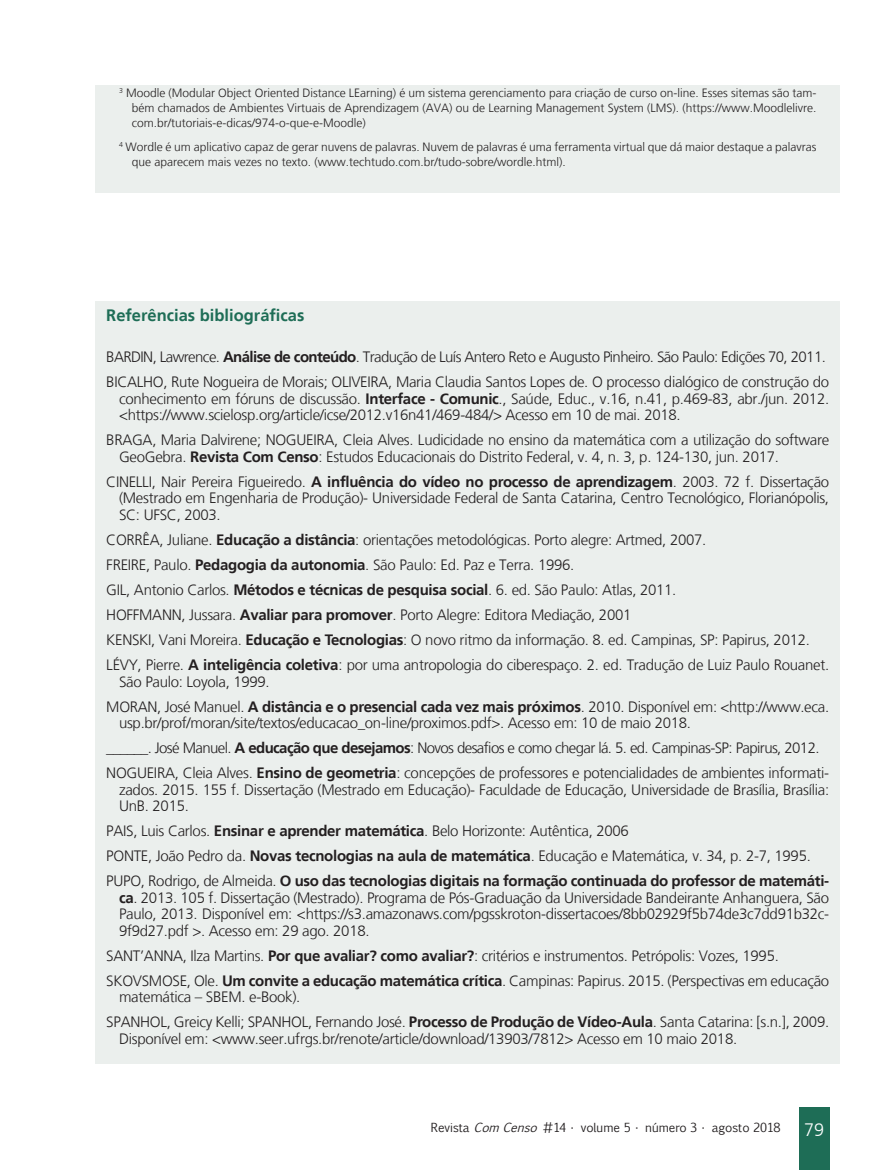
<style>
.page{position:relative;width:893px;height:1170px;background:#fff}
.page>*{position:absolute;margin:0;border:0;box-sizing:border-box;transform-origin:0 0}
.t1{font:300 18px "Frutiger LT";color:#fff}
.Subtítulo_VERDE_ARTI{font:700 16.5px "Frutiger LT";color:#1e6d56}
.Referências__10{font:300 15px/16.5px "Frutiger LT";letter-spacing:-.02em;color:#231f20}
.Referências__10-2{font:300 15px "Frutiger LT";letter-spacing:-.04em;color:#231f20}
.Notas{font:300 12px/15px "Frutiger LT";color:#231f20;text-align:justify}
.t2{font:12px "Euphemia CAS";color:#231f20}
.s1{font-weight:700}
.s2{font-style:italic}
</style>
<div class="page">
<div style="left:799px;top:1107px;width:30px;height:62px;background:#1e6d56"></div>
<div style="left:96px;top:85px;width:744px;height:108px;background:#ebefed"></div>
<div style="left:96px;top:301px;width:744px;height:762px;background:#ebefed"></div>
<p class="Notas" style="left:132px;top:86px;width:686px;text-indent:-13px"><sup>3</sup> Moodle (Modular Object Oriented Distance LEarning) é um sistema gerenciamento para criação de curso on-line. Esses sitemas são tam&shy;bém chamados de Ambientes Virtuais de Aprendizagem (AVA) ou de Learning Management System (LMS). (https://www.Moodlelivre. com.br/tutoriais-e-dicas/974-o-que-e-Moodle)</p>
<p class="Notas" style="left:132px;top:139px;width:686px;text-indent:-13px"><sup>4</sup> Wordle é um aplicativo capaz de gerar nuvens de palavras. Nuvem de palavras é uma ferramenta virtual que dá maior destaque a palavras que aparecem mais vezes no texto. (www.techtudo.com.br/tudo-sobre/wordle.html).</p>
<p class="Subtítulo_VERDE_ARTI" style="left:106px;top:305px;width:200px">Referências bibliográficas</p>
<p class="Referências__10-2" style="left:106px;top:348px;width:721px">BARDIN, Lawrence. <span class="s1">Análise de conteúdo</span>. Tradução de Luís Antero Reto e Augusto Pinheiro. São Paulo: Edições 70, 2011.</p>
<p class="Referências__10" style="left:119px;top:374px;width:712px;text-align:justify;text-indent:-13px">BICALHO, Rute Nogueira de Morais; OLIVEIRA, Maria Claudia Santos Lopes de. O processo dialógico de construção do conhecimento em fóruns de discussão. <span class="s1">Interface - Comunic</span>., Saúde, Educ., v.16, n.41, p.469-83, abr./jun. 2012. &lt;https://www.scielosp.org/article/icse/2012.v16n41/469-484/&gt; Acesso em 10 de mai. 2018.</p>
<p class="Referências__10" style="left:119px;top:432px;width:712px;text-indent:-13px">BRAGA, Maria Dalvirene; NOGUEIRA, Cleia Alves. Ludicidade no ensino da matemática com a utilização do software<br>GeoGebra. <span class="s1">Revista Com Censo</span>: Estudos Educacionais do Distrito Federal, v. 4, n. 3, p. 124-130, jun. 2017.</p>
<p class="Referências__10" style="left:119px;top:473px;width:712px;text-align:justify;text-indent:-13px">CINELLI, Nair Pereira Figueiredo. <span class="s1">A influência do vídeo no processo de aprendizagem</span>. 2003. 72 f. Dissertação (Mestrado em Engenharia de Produção)- Universidade Federal de Santa Catarina, Centro Tecnológico, Florianópolis, SC: UFSC, 2003.</p>
<p class="Referências__10" style="left:106px;top:531px;width:602px">CORRÊA, Juliane. <span class="s1">Educação a distância</span>: orientações metodológicas. Porto alegre: Artmed, 2007.</p>
<p class="Referências__10" style="left:106px;top:556px;width:470px">FREIRE, Paulo. <span class="s1">Pedagogia da autonomia</span>. São Paulo: Ed. Paz e Terra. 1996.</p>
<p class="Referências__10" style="left:106px;top:581px;width:572px">GIL, Antonio Carlos. <span class="s1">Métodos e técnicas de pesquisa social</span>. 6. ed. São Paulo: Atlas, 2011.</p>
<p class="Referências__10" style="left:106px;top:606px;width:527px">HOFFMANN, Jussara. <span class="s1">Avaliar para promover</span>. Porto Alegre: Editora Mediação, 2001</p>
<p class="Referências__10" style="left:106px;top:631px;width:705px">KENSKI, Vani Moreira. <span class="s1">Educação e Tecnologias</span>: O novo ritmo da informação. 8. ed. Campinas, SP: Papirus, 2012.</p>
<p class="Referências__10" style="left:119px;top:656px;width:712px;text-indent:-13px">LÉVY, Pierre. <span class="s1">A inteligência coletiva</span>: por uma antropologia do ciberespaço. 2. ed. Tradução de Luiz Paulo Rouanet.<br>São Paulo: Loyola, 1999.</p>
<p class="Referências__10" style="left:119px;top:698px;width:712px;text-indent:-13px">MORAN, José Manuel. <span class="s1">A distância e o presencial cada vez mais próximos</span>. 2010. Disponível em: &lt;http://www.eca. usp.br/prof/moran/site/textos/educacao_on-line/proximos.pdf&gt;. Acesso em: 10 de maio 2018.</p>
<p class="Referências__10-2" style="left:106px;top:739px;width:715px">______. José Manuel. <span class="s1">A educação que desejamos</span>: Novos desafios e como chegar lá. 5. ed. Campinas-SP: Papirus, 2012.</p>
<p class="Referências__10" style="left:119px;top:764px;width:712px;text-align:justify;text-indent:-13px">NOGUEIRA, Cleia Alves. <span class="s1">Ensino de geometria</span>: concepções de professores e potencialidades de ambientes informati&shy;zados. 2015. 155 f. Dissertação (Mestrado em Educação)- Faculdade de Educação, Universidade de Brasília, Brasília:<br>UnB. 2015.</p>
<p class="Referências__10" style="left:106px;top:822px;width:524px">PAIS, Luis Carlos. <span class="s1">Ensinar e aprender matemática</span>. Belo Horizonte: Autêntica, 2006</p>
<p class="Referências__10" style="left:106px;top:847px;width:706px">PONTE, João Pedro da. <span class="s1">Novas tecnologias na aula de matemática</span>. Educação e Matemática, v. 34, p. 2-7, 1995.</p>
<p class="Referências__10" style="left:119px;top:872px;width:712px;text-align:justify;text-indent:-13px">PUPO, Rodrigo, de Almeida. <span class="s1">O uso das tecnologias digitais na formação continuada do professor de matemáti&shy;ca</span>. 2013. 105 f. Dissertação (Mestrado). Programa de Pós-Graduação da Universidade Bandeirante Anhanguera, São Paulo, 2013. Disponível em: &lt;https://s3.amazonaws.com/pgsskroton-dissertacoes/8bb02929f5b74de3c7dd91b32c-9f9d27.pdf &gt;. Acesso em: 29 ago. 2018.</p>
<p class="Referências__10" style="left:106px;top:947px;width:674px">SANT’ANNA, Ilza Martins. <span class="s1">Por que avaliar? como avaliar?</span>: critérios e instrumentos. Petrópolis: Vozes, 1995.</p>
<p class="Referências__10" style="left:119px;top:972px;width:712px;text-indent:-13px">SKOVSMOSE, Ole. <span class="s1">Um convite a educação matemática crítica</span>. Campinas: Papirus. 2015. (Perspectivas em educação matemática – SBEM. e-Book).</p>
<p class="Referências__10" style="left:119px;top:1013px;width:712px;text-indent:-13px">SPANHOL, Greicy Kelli; SPANHOL, Fernando José. <span class="s1">Processo de Produção de Vídeo-Aula</span>. Santa Catarina: [s.n.], 2009.<br>Disponível em: &lt;www.seer.ufrgs.br/renote/article/download/13903/7812&gt; Acesso em 10 maio 2018.</p>
<p class="t2" style="left:431px;top:1119px;width:351px">Revista <span class="s2">ComCenso</span> #14 • volume 5 • número 3 • agosto 2018</p>
<p class="t1" style="left:804px;top:1119px;width:22px">79</p>
</div>
